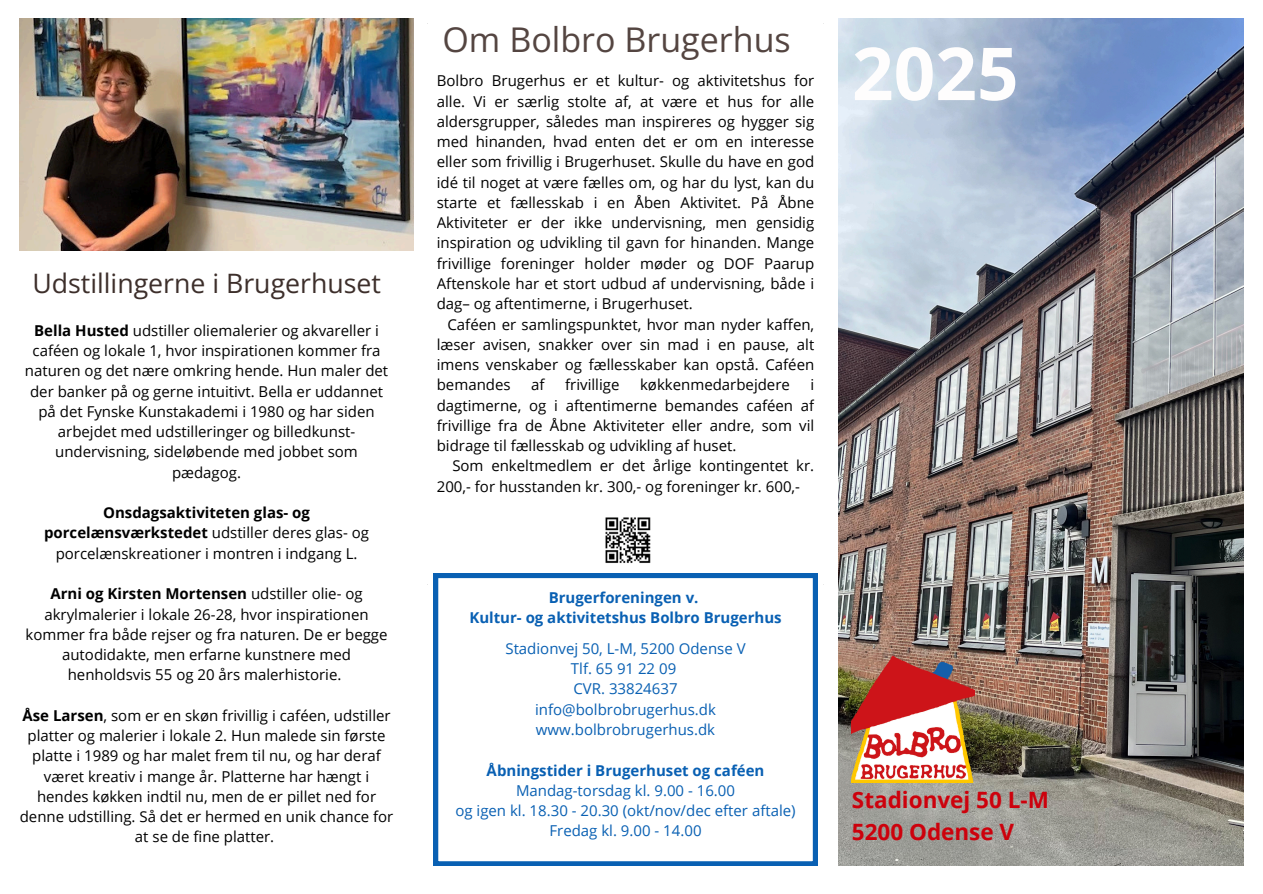
<style>
.page{position:relative;width:1263px;height:894px;background:#fff}
.page>*{position:absolute;margin:0;border:0;box-sizing:border-box;transform-origin:0 0}
.t1{font:700 73.05px "Open Sans";color:#fefdfd}
.t2{font:34.05px "Open Sans";color:#544541}
.t3{font:26.7px "Open Sans";color:#3d2f2b}
.t4{font:700 22.5px/31.5px "Open Sans";color:#cd010c}
.t5{font:15px/20.2px "Open Sans";color:#000;text-align:center}
.t6{font:15px "Open Sans";color:#0960b3}
.t7{font:700 15px/20.2px "Open Sans";color:#0960b3;text-align:center}
.s1{font-weight:700}
</style>
<div class="page">
<img style="left:19px;top:19px;width:394px;height:232px">
<img style="left:838px;top:19px;width:405px;height:846px">
<img style="left:852px;top:656px;width:122px;height:126px">
<svg style="left:434px;top:573px;width:383px;height:292px"></svg>
<img style="left:605px;top:517px;width:46px;height:46px">
<p class="t3" style="left:32px;top:265px;width:350px">Udstillingerne i Brugerhuset</p>
<p class="t5" style="left:25px;top:320px;width:365px"><span class="s1">Bella Husted</span> udstiller oliemalerier og akvareller i caféen og lokale 1, hvor inspirationen kommer fra naturen og det nære omkring hende. Hun maler det der banker på og gerne intuitivt. Bella er uddannet på det Fynske Kunstakademi i 1980 og har siden arbejdet med udstilleringer og billedkunst&shy;undervisning, sideløbende med jobbet som pædagog.</p>
<p class="t5" style="left:44px;top:502px;width:327px"><span class="s1">Onsdagsaktiviteten glas- og porcelænsværkstedet</span> udstiller deres glas- og porcelænskreationer i montren i indgang L.</p>
<p class="t5" style="left:26px;top:583px;width:363px"><span class="s1">Arni og Kirsten Mortensen</span> udstiller olie- og akrylmalerier i lokale 26-28, hvor inspirationen kommer fra både rejser og fra naturen. De er begge autodidakte, men erfarne kunstnere med henholdsvis 55 og 20 års malerhistorie.</p>
<p class="t5" style="left:20px;top:704px;width:375px"><span class="s1">Åse Larsen</span>, som er en skøn frivillig i caféen, udstiller platter og malerier i lokale 2. Hun malede sin første platte i 1989 og har malet frem til nu, og har deraf været kreativ i mange år. Platterne har hængt i hendes køkken indtil nu, men de er pillet ned for denne udstilling. Så det er hermed en unik chance for at se de fine platter.</p>
<p class="t2" style="left:442px;top:15px;width:350px">Om Bolbro Brugerhus</p>
<p class="t5" style="left:437px;top:70px;width:379px;text-align:justify">Bolbro Brugerhus er et kultur- og aktivitetshus for alle. Vi er særlig stolte af, at være et hus for alle aldersgrupper, således man inspireres og hygger sig med hinanden, hvad enten det er om en interesse eller som frivillig i Brugerhuset. Skulle du have en god idé til noget at være fælles om, og har du lyst, kan du starte et fællesskab i en Åben Aktivitet. På Åbne Aktiviteter er der ikke undervisning, men gensidig inspiration og udvikling til gavn for hinanden. Mange frivillige foreninger holder møder og DOF Paarup Aftenskole har et stort udbud af undervisning, både i dag– og aftentimerne, i Brugerhuset.</p>
<p class="t5" style="left:437px;top:313px;width:379px;text-align:justify;text-indent:11px">Caféen er samlingspunktet, hvor man nyder kaffen, læser avisen, snakker over sin mad i en pause, alt imens venskaber og fællesskaber kan opstå. Caféen bemandes</p>
<p class="t5" style="left:531px;top:374px;width:15px">af</p>
<p class="t5" style="left:565px;top:374px;width:56px">frivillige</p>
<p class="t5" style="left:640px;top:374px;width:151px">køkkenmedarbejdere</p>
<p class="t5" style="left:437px;top:374px;width:379px;text-align:justify;text-indent:374px">i dagtimerne, og i aftentimerne bemandes caféen af frivillige fra de Åbne Aktiviteter eller andre, som vil bidrage til fællesskab og udvikling af huset.</p>
<p class="t5" style="left:437px;top:455px;width:379px;text-align:left;text-indent:16px">Som enkeltmedlem er det årlige kontingentet kr.<br>200,- for husstanden kr. 300,- og foreninger kr. 600,-</p>
<p class="t1" style="left:852px;top:22px;width:168px">2025</p>
<p class="t7" style="left:469px;top:586px;width:314px">Brugerforeningen v.<br>Kultur- og aktivitetshus Bolbro Brugerhus</p>
<p class="t6" style="left:505px;top:637px;width:242px">Stadionvej 50, L-M, 5200 Odense V</p>
<p class="t6" style="left:571px;top:658px;width:107px">Tlf. 65 91 22 09</p>
<p class="t6" style="left:573px;top:678px;width:106px">CVR. 33824637</p>
<h2 class="t6" style="left:535px;top:698px;width:182px">info@bolbrobrugerhus.dk</h2>
<p class="t6" style="left:536px;top:718px;width:181px">www.bolbrobrugerhus.dk</p>
<h5 class="t7" style="left:487px;top:759px;width:279px">Åbningstider i Brugerhuset og caféen</h5>
<p class="t6" style="left:516px;top:779px;width:221px">Mandag-torsdag kl. 9.00 - 16.00</p>
<p class="t6" style="left:455px;top:799px;width:342px">og igen kl. 18.30 - 20.30 (okt/nov/dec efter aftale)</p>
<p class="t6" style="left:549px;top:820px;width:154px">Fredag kl. 9.00 - 14.00</p>
<p class="t4" style="left:852px;top:783px;width:198px">Stadionvej 50 L-M<br>5200 Odense V</p>
</div>
